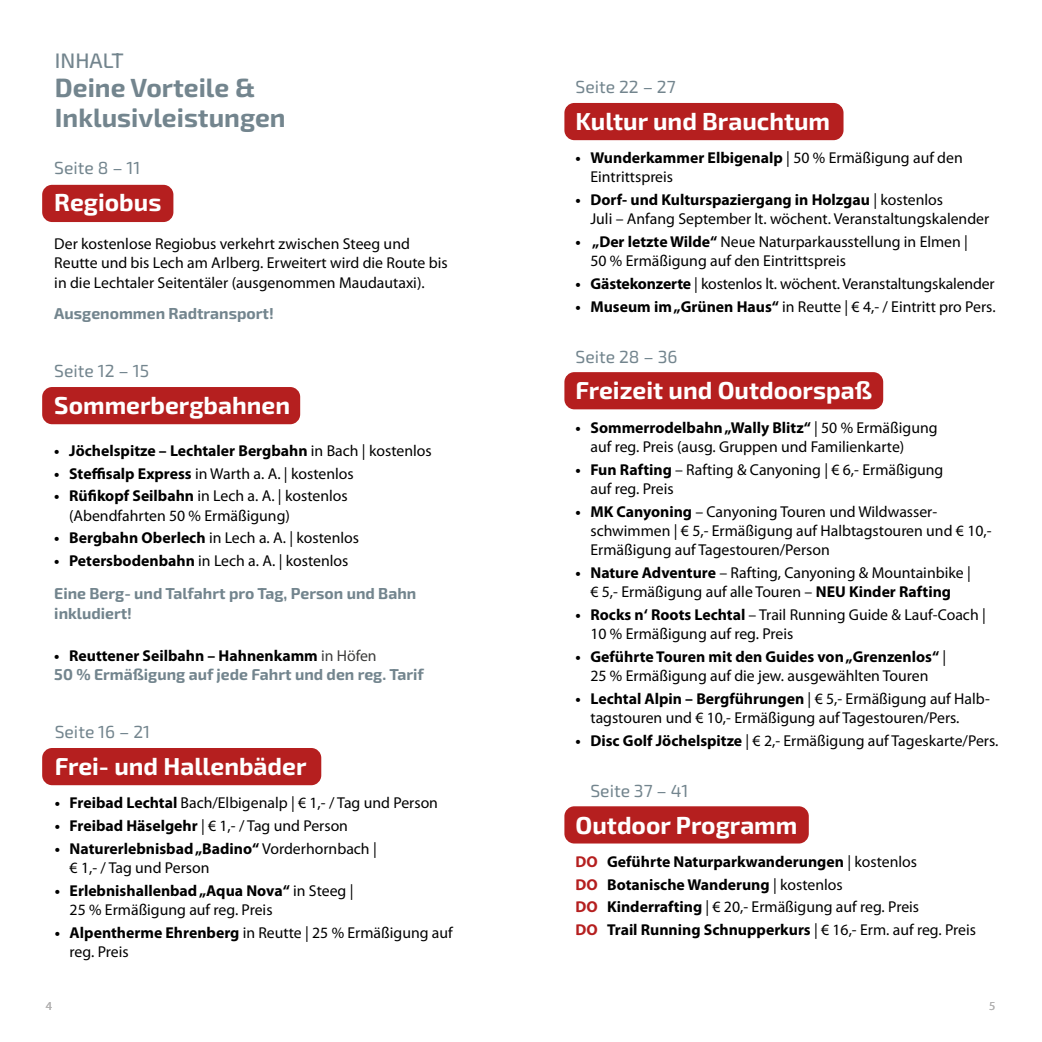
<style>
.page{position:relative;width:1042px;height:1042px;background:#fff}
.page>*{position:absolute;margin:0;border:0;box-sizing:border-box;transform-origin:0 0}
.t1{font:700 26.25px/29.8px "Exo 2";color:#73858e}
.t2{font:700 24.5px "Exo 2";color:#fff}
.t3{font:500 21px "Exo 2";color:#73858e}
.t4{font:17.5px "Exo 2";color:#73858e}
.t5{font:15.75px/19.2px "Myriad Pro";color:#000}
.t6{font:700 15.75px/22.8px "Myriad Pro";color:#000;text-align:center}
.t7{font:700 15.75px/19.2px "Exo 2";color:#73858e}
.t8{font:12.25px "Myriad Pro";color:#b3b2b2}
.s1{font-weight:700}
.s2{font-weight:400}
.s3{color:#b51f1f}
.s4{font-weight:400;color:#3c3c3b}
</style>
<div class="page">
<div style="left:42px;top:185px;width:131px;height:37px;background:#b51f1f;border-radius:10px"></div>
<div style="left:42px;top:387px;width:258px;height:37px;background:#b51f1f;border-radius:10px"></div>
<div style="left:42px;top:748px;width:279px;height:37px;background:#b51f1f;border-radius:10px"></div>
<div style="left:564px;top:372px;width:319px;height:37px;background:#b51f1f;border-radius:10px"></div>
<div style="left:564px;top:806px;width:245px;height:37px;background:#b51f1f;border-radius:10px"></div>
<div style="left:564px;top:103px;width:279px;height:37px;background:#b51f1f;border-radius:10px"></div>
<h3 class="t3" style="left:55px;top:46px;width:70px">INHALT</h3>
<h1 class="t1" style="left:55px;top:72px;width:232px">Deine Vorteile &amp;<br>Inklusivleistungen</h1>
<p class="t4" style="left:575px;top:75px;width:102px">Seite 22 – 27</p>
<h2 class="t2" style="left:575px;top:104px;width:256px">Kultur und Brauchtum</h2>
<p class="t5" style="left:590px;top:148px;width:374px;text-indent:-15px"><span class="s1">• Wunderkammer Elbigenalp</span> | 50 % Ermäßigung auf den<br>Eintrittspreis</p>
<p class="t5" style="left:590px;top:190px;width:400px;text-indent:-15px"><span class="s1">• Dorf- und Kulturspaziergang in Holzgau</span> | kostenlos<br>Juli – Anfang September lt. wöchent. Veranstaltungskalender</p>
<p class="t5" style="left:590px;top:232px;width:379px;text-indent:-15px"><span class="s1">• „Der letzte Wilde“</span> Neue Naturparkausstellung in Elmen |<br>50 % Ermäßigung auf den Eintrittspreis</p>
<p class="t5" style="left:575px;top:274px;width:421px"><span class="s1">• Gästekonzerte</span> | kostenlos lt. wöchent. Veranstaltungskalender</p>
<p class="t5" style="left:575px;top:297px;width:421px"><span class="s1">• Museum im „Grünen Haus“</span> in Reutte | € 4,- / Eintritt pro Pers.</p>
<p class="t4" style="left:575px;top:344px;width:103px">Seite 28 – 36</p>
<h2 class="t2" style="left:575px;top:374px;width:298px">Freizeit und Outdoorspaß</h2>
<p class="t5" style="left:590px;top:417px;width:349px;text-indent:-15px"><span class="s1">• Sommerrodelbahn „Wally Blitz“</span> | 50 % Ermäßigung auf reg. Preis (ausg. Gruppen und Familienkarte)</p>
<p class="t5" style="left:590px;top:459px;width:354px;text-indent:-15px"><span class="s1">• Fun Rafting</span> – Rafting &amp; Canyoning | € 6,- Ermäßigung auf reg. Preis</p>
<p class="t5" style="left:590px;top:501px;width:403px;text-indent:-15px"><span class="s1">• MK Canyoning</span> – Canyoning Touren und Wildwasser&shy;schwimmen | € 5,- Ermäßigung auf Halbtagstouren und € 10,-<br>Ermäßigung auf Tagestouren/Person</p>
<p class="t5" style="left:575px;top:563px;width:397px;text-align:center"><span class="s1">• Nature Adventure</span> – Rafting, Canyoning &amp; Mountainbike | € 5,- Ermäßigung auf alle Touren – <span class="s1">NEU Kinder Rafting</span></p>
<p class="t5" style="left:590px;top:605px;width:397px;text-indent:-15px"><span class="s1">• Rocks n‘ Roots Lechtal</span> – Trail Running Guide &amp; Lauf-Coach |<br>10 % Ermäßigung auf reg. Preis</p>
<p class="t6" style="left:575px;top:646px;width:372px;line-height:19.2px">• Geführte Touren mit den Guides von „Grenzenlos“ <span class="s2">|<br>25 % Ermäßigung auf die jew. ausgewählten Touren</span></p>
<p class="t5" style="left:590px;top:689px;width:401px;text-indent:-15px"><span class="s1">• Lechtal Alpin – Bergführungen</span> | € 5,- Ermäßigung auf Halb&shy;tagstouren und € 10,- Ermäßigung auf Tagestouren/Pers.</p>
<p class="t5" style="left:575px;top:731px;width:424px"><span class="s1">• Disc Golf Jöchelspitze</span> | € 2,- Ermäßigung auf Tageskarte/Pers.</p>
<p class="t4" style="left:590px;top:778px;width:100px">Seite 37 – 41</p>
<h2 class="t2" style="left:575px;top:808px;width:223px">Outdoor Programm</h2>
<p class="t6" style="left:575px;top:849px;width:402px;text-align:left"><span class="s3">DO</span> Geführte Naturparkwanderungen <span class="s2">| kostenlos<br></span><span class="s3">DO</span> Botanische Wanderung <span class="s2">| kostenlos<br></span><span class="s3">DO</span> Kinderrafting <span class="s2">| € 20,- Ermäßigung auf reg. Preis<br></span><span class="s3">DO</span> Trail Running Schnupperkurs <span class="s2">| € 16,- Erm. auf reg. Preis</span></p>
<p class="t4" style="left:54px;top:155px;width:88px">Seite 8 – 11</p>
<h2 class="t2" style="left:54px;top:185px;width:109px">Regiobus</h2>
<p class="t5" style="left:54px;top:234px;width:395px">Der kostenlose Regiobus verkehrt zwischen Steeg und<br>Reutte und bis Lech am Arlberg. Erweitert wird die Route bis in die Lechtaler Seitentäler (ausgenommen Maudautaxi).</p>
<p class="t7" style="left:54px;top:303px;width:221px">Ausgenommen Radtransport!</p>
<p class="t4" style="left:54px;top:359px;width:96px">Seite 12 – 15</p>
<h2 class="t2" style="left:54px;top:388px;width:237px">Sommerbergbahnen</h2>
<p class="t6" style="left:54px;top:439px;width:379px">• Jöchelspitze – Lechtaler Bergbahn <span class="s2">in Bach | kostenlos</span></p>
<p class="t5" style="left:54px;top:463px;width:301px"><span class="s1">• Steffisalp Express</span> in Warth a. A. | kostenlos</p>
<p class="t5" style="left:69px;top:486px;width:280px;text-indent:-15px"><span class="s1">• Rüfikopf Seilbahn</span> in Lech a. A. | kostenlos (Abendfahrten 50 % Ermäßigung)</p>
<p class="t5" style="left:54px;top:528px;width:306px"><span class="s1">• Bergbahn Oberlech</span> in Lech a. A. | kostenlos</p>
<p class="t5" style="left:54px;top:551px;width:296px"><span class="s1">• Petersbodenbahn</span> in Lech a. A. | kostenlos</p>
<p class="t7" style="left:54px;top:584px;width:363px">Eine Berg- und Talfahrt pro Tag, Person und Bahn inkludiert!</p>
<p class="t6" style="left:54px;top:643px;width:324px">• Reuttener Seilbahn – Hahnenkamm <span class="s4">in Höfen</span></p>
<p class="t7" style="left:54px;top:664px;width:371px">50 % Ermäßigung auf jede Fahrt und den reg. Tarif</p>
<p class="t4" style="left:55px;top:720px;width:97px">Seite 16 – 21</p>
<h2 class="t2" style="left:55px;top:749px;width:253px">Frei- und Hallenbäder</h2>
<p class="t5" style="left:55px;top:793px;width:385px"><span class="s1">• Freibad Lechtal</span> Bach/Elbigenalp | € 1,- / Tag und Person</p>
<p class="t5" style="left:55px;top:816px;width:295px"><span class="s1">• Freibad Häselgehr</span> | € 1,- / Tag und Person</p>
<p class="t5" style="left:70px;top:839px;width:309px;text-indent:-15px"><span class="s1">• Naturerlebnisbad „Badino“</span> Vorderhornbach | € 1,- / Tag und Person</p>
<p class="t5" style="left:70px;top:881px;width:285px;text-indent:-15px"><span class="s1">• Erlebnishallenbad „Aqua Nova“</span> in Steeg |<br>25 % Ermäßigung auf reg. Preis</p>
<p class="t5" style="left:70px;top:923px;width:385px;text-indent:-15px"><span class="s1">• Alpentherme Ehrenberg</span> in Reutte | 25 % Ermäßigung auf reg. Preis</p>
<p class="t8" style="left:46px;top:998px;width:8px">4</p>
<p class="t8" style="left:989px;top:998px;width:8px">5</p>
</div>
